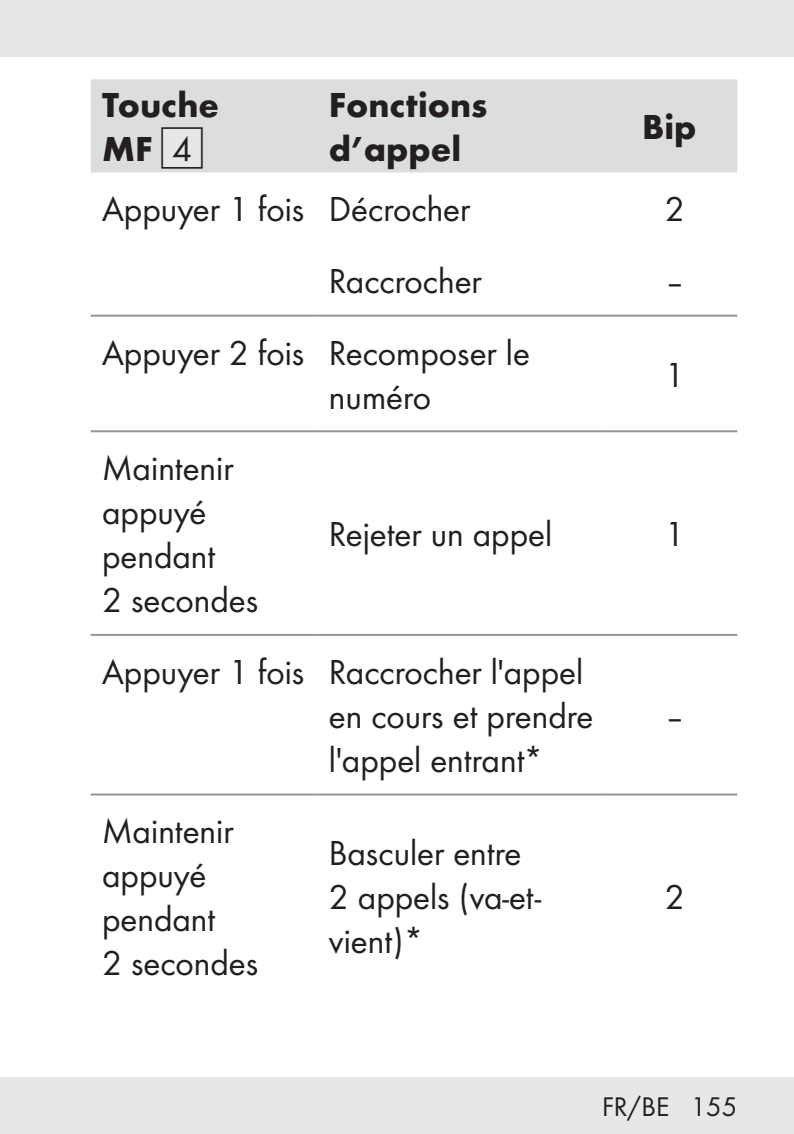
<style>
.page{position:relative;width:794px;height:1134px;background:#fff}
.page>*{position:absolute;margin:0;border:0;box-sizing:border-box;transform-origin:0 0}
.Body{font:36px/44px "Futura Boo";color:#231f20}
.Headline__Table{font:700 36px/44px "Futura";color:#231f20}
.t1{font:28px "Futura Boo";color:#231f20}
.s1{font-family:"IMP Lidl Num Box";font-weight:400;font-size:31.6px;color:#e6e7e9}
.s2{font-family:"IMP Lidl Num Box";font-weight:400;font-size:31.6px}
</style>
<div class="page">
<div style="left:0;top:1077px;width:794px;height:57px;background:#e6e7e9"></div>
<div style="left:0;top:0;width:794px;height:57px;background:#e6e7e9"></div>
<div style="left:91px;top:79px;width:646px;height:93px;background:#dcdddf"></div>
<hr style="left:91px;top:315px;width:226px;height:2px;background:#939598">
<hr style="left:317px;top:315px;width:284px;height:2px;background:#939598">
<hr style="left:601px;top:315px;width:136px;height:2px;background:#939598">
<hr style="left:91px;top:430px;width:226px;height:2px;background:#939598">
<hr style="left:317px;top:430px;width:284px;height:2px;background:#939598">
<hr style="left:601px;top:430px;width:136px;height:2px;background:#939598">
<hr style="left:91px;top:634px;width:226px;height:2px;background:#939598">
<hr style="left:317px;top:634px;width:284px;height:2px;background:#939598">
<hr style="left:601px;top:634px;width:136px;height:2px;background:#939598">
<hr style="left:91px;top:793px;width:226px;height:2px;background:#939598">
<hr style="left:317px;top:793px;width:284px;height:2px;background:#939598">
<hr style="left:601px;top:793px;width:136px;height:2px;background:#939598">
<p class="Headline__Table" style="left:102px;top:80px;width:119px">Touche<br>MF <span class="s1">[</span><span class="s2">4]</span></p>
<p class="Headline__Table" style="left:329px;top:80px;width:160px">Fonctions d’appel</p>
<p class="Headline__Table" style="left:642px;top:102px;width:56px">Bip</p>
<p class="Body" style="left:102px;top:185px;width:204px">Appuyer 1 fois</p>
<p class="Body" style="left:329px;top:185px;width:143px">Décrocher</p>
<p class="Body" style="left:665px;top:185px;width:21px">2</p>
<p class="Body" style="left:329px;top:257px;width:154px">Raccrocher</p>
<p class="Body" style="left:664px;top:257px;width:22px">–</p>
<p class="Body" style="left:102px;top:329px;width:204px">Appuyer 2 fois</p>
<p class="Body" style="left:329px;top:329px;width:202px">Recomposer le numéro</p>
<p class="Body" style="left:665px;top:351px;width:21px">1</p>
<p class="Body" style="left:102px;top:444px;width:158px">Maintenir appuyé pendant<br>2 secondes</p>
<p class="Body" style="left:329px;top:510px;width:225px">Rejeter un appel</p>
<p class="Body" style="left:665px;top:510px;width:21px">1</p>
<p class="Body" style="left:102px;top:648px;width:204px">Appuyer 1 fois</p>
<p class="Body" style="left:329px;top:648px;width:266px">Raccrocher l'appel en cours et prendre l'appel entrant*</p>
<p class="Body" style="left:102px;top:807px;width:158px">Maintenir appuyé pendant<br>2 secondes</p>
<p class="Body" style="left:329px;top:829px;width:214px">Basculer entre<br>2 appels (va-et&shy;vient)*</p>
<p class="Body" style="left:664px;top:692px;width:22px">–</p>
<p class="Body" style="left:665px;top:873px;width:21px">2</p>
<p class="t1" style="left:602px;top:1087px;width:137px">FR/BE 155</p>
</div>
